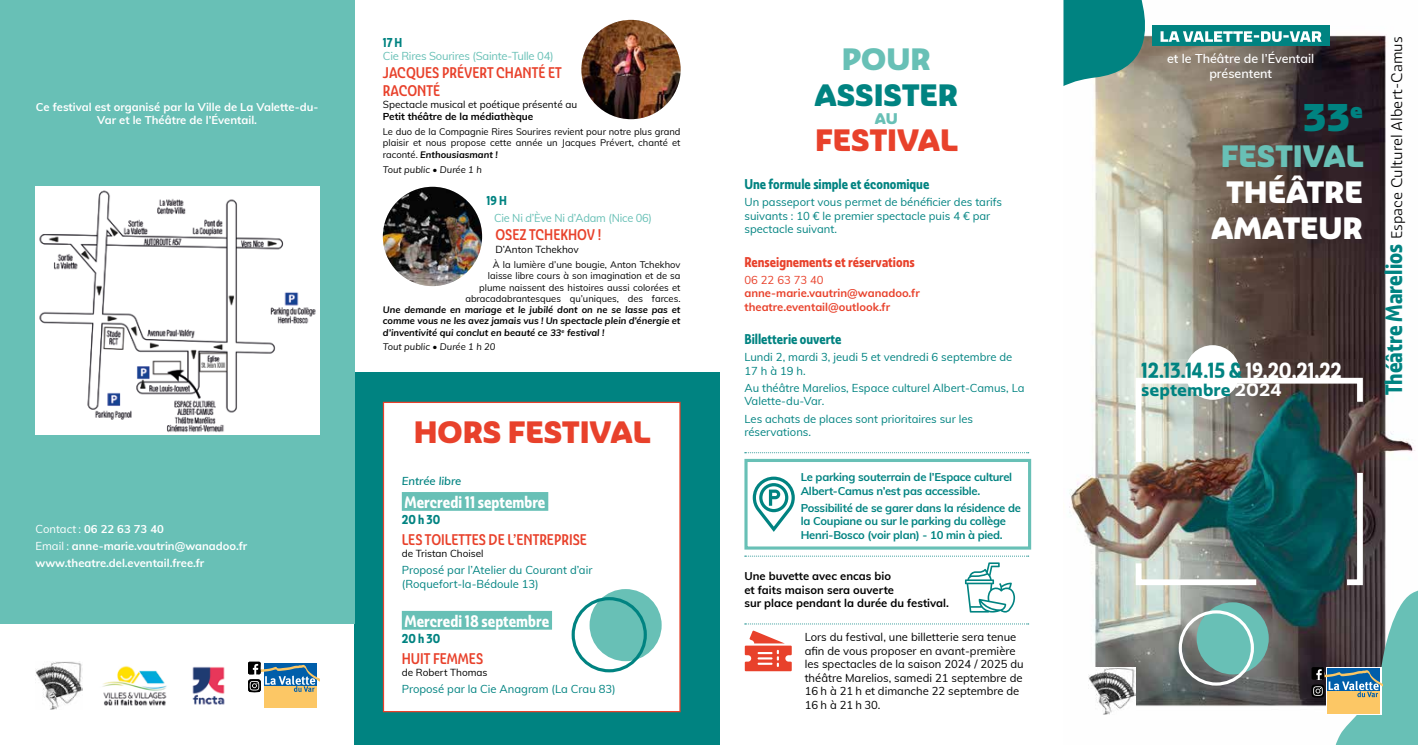
<style>
.page{position:relative;width:1418px;height:745px;background:#fff}
.page>*{position:absolute;margin:0;border:0;box-sizing:border-box;transform-origin:0 0}
.t1{font:37.5px "Ashemore Nor Bla";color:#008381}
.t2{font:30px "Ashemore Nor Bla";color:#e8412b}
.t3{font:30px/36px "Ashemore Nor Bla";color:#fff;text-align:center}
.t4{font:30px "Ashemore Nor Bla";color:#68c0b6}
.t5{font:30px "Ashemore Nor Bla";color:#008381}
.t6{font:21.25px "Ashemore Con Bol";color:#008381}
.t7{font:17.5px "Ashemore Nor Bol";color:#008381}
.t8{font:16.25px "Ashemore Con Bol";color:#fff}
.t9{font:15px/18px "Ashemore Con Med";color:#e8412b}
.t10{font:15px "Ashemore Nor Bla";color:#68c0b6}
.t11{font:14.88px "Ashemore Nor Reg";color:#000}
.t12{font:13.75px "Ashemore Con Bol";color:#008381}
.t13{font:13.75px "Ashemore Con Bol";color:#e8412b}
.t14{font:600 12.5px/15px "Muli";color:#fff;text-align:center}
.t15{font:12.5px "Ashemore Con Bol";color:#008381}
.t16{font:11.25px/13.5px "Muli";color:#008381}
.t17{font:11.25px/13.5px "Muli";color:#000}
.t18{font:700 11.25px/13.5px "Muli";letter-spacing:-.02em;color:#008381}
.t19{font:700 11.25px/17px "Muli";color:#fff}
.t20{font:700 11.25px/13.5px "Muli";color:#000}
.t21{font:11.25px "Muli";letter-spacing:-.02em;color:#68c0b6}
.t22{font:700 11.25px/13.5px "Muli";color:#e8412b}
.t23{font:italic 600 11.25px "Muli";color:#008381}
.t24{font:11.25px "Muli";color:#e8412b}
.t25{font:10px "Muli";color:#000}
.t26{font:700 10px "Muli";color:#000}
.t27{font:9.38px/11.2px "Muli";color:#000;text-align:justify}
.t28{font:italic 700 9.38px/11.2px "Muli";color:#000;text-align:justify}
.t29{font:italic 9.38px "Muli";color:#000}
.s1{font-weight:400}
.s2{font-weight:700;font-style:italic}
.s3{color:#fff}
.s4{font-family:"Ashemore Con Bol";font-size:23.12px;color:#008381}
</style>
<div class="page">
<div style="left:354px;top:372px;width:365px;height:372px;background:#008381"></div>
<div style="left:0;top:0;width:354px;height:623px;background:#68c0b6"></div>
<img style="left:35px;top:187px;width:284px;height:247px">
<div style="left:383px;top:402px;width:297px;height:309px;background:#fff"></div>
<div style="left:402px;top:491px;width:146px;height:19px;background:#68c0b6"></div>
<div style="left:402px;top:610px;width:150px;height:19px;background:#68c0b6"></div>
<div style="left:383px;top:401px;width:297px;height:310px;border:1px solid #e8412b"></div>
<img style="left:35px;top:661px;width:48px;height:48px">
<svg style="left:744px;top:452px;width:284px;height:1px"></svg>
<div style="left:744px;top:458px;width:287px;height:91px;border:3px solid #68c0b6"></div>
<svg style="left:752px;top:476px;width:42px;height:55px"></svg>
<svg style="left:744px;top:555px;width:284px;height:1px"></svg>
<svg style="left:744px;top:623px;width:284px;height:1px"></svg>
<svg style="left:744px;top:630px;width:47px;height:40px"></svg>
<svg style="left:964px;top:562px;width:51px;height:50px"></svg>
<img style="left:383px;top:187px;width:99px;height:99px;border-radius:50px">
<img style="left:581px;top:20px;width:99px;height:99px;border-radius:50px">
<img style="left:192px;top:666px;width:33px;height:39px">
<img style="left:102px;top:666px;width:65px;height:40px">
<div style="left:263px;top:661px;width:55px;height:48px;background:#fcc765"></div>
<svg style="left:248px;top:661px;width:71px;height:30px"></svg>
<img style="left:1069px;top:25px;width:318px;height:690px">
<div style="left:1185px;top:345px;width:54px;height:54px;background:#fff;border-radius:50%"></div>
<div style="left:1152px;top:26px;width:177px;height:20px;background:#008381"></div>
<svg style="left:1160px;top:31px;width:161px;height:11px"></svg>
<svg style="left:1063px;top:0;width:87px;height:86px;background:#298e89"></svg>
<img style="left:1088px;top:666px;width:44px;height:48px">
<img style="left:1132px;top:374px;width:285px;height:370px">
<div style="left:1196px;top:602px;width:72px;height:72px;background:#68c0b6;border-radius:50%"></div>
<div style="left:589px;top:588px;width:72px;height:72px;background:#68c0b6;border-radius:50%"></div>
<div style="left:1178px;top:610px;width:75px;height:75px;border:3px solid #fff;border-radius:50%"></div>
<div style="left:571px;top:596px;width:76px;height:76px;border:3px solid #008381;border-radius:50%"></div>
<p class="t19" style="left:36px;top:99px;width:284px;line-height:13.5px;text-align:center">Ce festival est organisé par la Ville de La Valette-du-<br>Var et le Théâtre de l’Éventail.</p>
<p class="t19" style="left:35px;top:519px;width:213px"><span class="s1">Contact :</span> 06 22 63 73 40<br><span class="s1">Email :</span> anne-marie.vautrin@wanadoo.fr www.theatre.del.eventail.free.fr</p>
<p class="t15" style="left:383px;top:35px;width:21px">17 H</p>
<p class="t21" style="left:383px;top:48px;width:172px">Cie Rires Sourires (Sainte-Tulle 04)</p>
<h3 class="t9" style="left:383px;top:64px;width:180px">JACQUES PRÉVERT CHANTÉ ET<br>RACONTÉ</h3>
<p class="t25" style="left:383px;top:97px;width:196px">Spectacle musical et poétique présenté au</p>
<p class="t26" style="left:383px;top:109px;width:152px">Petit théâtre de la médiathèque</p>
<p class="t27" style="left:383px;top:126px;width:299px">Le duo de la Compagnie Rires Sourires revient pour notre plus grand plaisir et nous propose cette année un Jacques Prévert, chanté et raconté. <span class="s2">Enthousiasmant !</span></p>
<p class="t29" style="left:383px;top:162px;width:100px">Tout public • Durée 1 h</p>
<p class="t15" style="left:486px;top:192px;width:22px">19 H</p>
<p class="t21" style="left:494px;top:209px;width:159px">Cie Ni d’Ève Ni d’Adam (Nice 06)</p>
<h3 class="t9" style="left:495px;top:225px;width:107px">OSEZ TCHEKHOV !</h3>
<p class="t25" style="left:495px;top:242px;width:85px">D’Anton Tchekhov</p>
<p class="t27" style="left:465px;top:258px;width:217px;text-align:right">À la lumière d’une bougie, Anton Tchekhov<br>laisse libre cours à son imagination et de sa plume naissent des histoires aussi colorées et abracadabrantesques qu’uniques, des farces.</p>
<p class="t28" style="left:383px;top:303px;width:299px">Une demande en mariage et le jubilé dont on ne se lasse pas et comme vous ne les avez jamais vus ! Un spectacle plein d’énergie et d’inventivité qui conclut en beauté ce 33<sup>e</sup> festival !</p>
<p class="t29" style="left:383px;top:340px;width:114px">Tout public • Durée 1 h 20</p>
<h2 class="t2" style="left:414px;top:414px;width:238px">HORS FESTIVAL</h2>
<p class="t23" style="left:402px;top:472px;width:61px">Entrée libre</p>
<h3 class="t8" style="left:404px;top:491px;width:142px">Mercredi 11 septembre</h3>
<p class="t15" style="left:402px;top:511px;width:40px">20 h 30</p>
<h3 class="t9" style="left:402px;top:530px;width:186px">LES TOILETTES DE L’ENTREPRISE</h3>
<p class="t25" style="left:402px;top:546px;width:83px">de Tristan Choisel</p>
<p class="t16" style="left:402px;top:562px;width:192px">Proposé par l’Atelier du Courant d’air (Roquefort-la-Bédoule 13)</p>
<h3 class="t8" style="left:404px;top:610px;width:146px">Mercredi 18 septembre</h3>
<p class="t15" style="left:402px;top:630px;width:40px">20 h 30</p>
<h3 class="t9" style="left:402px;top:649px;width:83px">HUIT FEMMES</h3>
<p class="t25" style="left:402px;top:664px;width:87px">de Robert Thomas</p>
<p class="t16" style="left:402px;top:681px;width:215px">Proposé par la Cie Anagram (La Crau 83)</p>
<h2 class="t4" style="left:841px;top:40px;width:91px">POUR</h2>
<h2 class="t5" style="left:814px;top:76px;width:145px">ASSISTER</h2>
<h3 class="t10" style="left:874px;top:109px;width:24px">AU</h3>
<h2 class="t2" style="left:815px;top:122px;width:144px">FESTIVAL</h2>
<p class="t12" style="left:744px;top:175px;width:186px">Une formule simple et économique</p>
<p class="t16" style="left:744px;top:194px;width:259px">Un passeport vous permet de bénéficier des tarifs suivants : 10 € le premier spectacle puis 4 € par spectacle suivant.</p>
<p class="t13" style="left:744px;top:253px;width:172px">Renseignements et réservations</p>
<p class="t24" style="left:744px;top:271px;width:81px">06 22 63 73 40</p>
<p class="t22" style="left:744px;top:285px;width:177px">anne-marie.vautrin@wanadoo.fr theatre.eventail@outlook.fr</p>
<p class="t12" style="left:744px;top:331px;width:99px">Billetterie ouverte</p>
<p class="t16" style="left:744px;top:350px;width:269px">Lundi 2, mardi 3, jeudi 5 et vendredi 6 septembre de<br>17 h à 19 h.</p>
<p class="t16" style="left:744px;top:380px;width:281px">Au théâtre Marelios, Espace culturel Albert-Camus, La<br>Valette-du-Var.</p>
<p class="t16" style="left:744px;top:411px;width:230px">Les achats de places sont prioritaires sur les réservations.</p>
<p class="t18" style="left:800px;top:469px;width:213px">Le parking souterrain de l’Espace culturel<br>Albert-Camus n’est pas accessible.</p>
<p class="t18" style="left:800px;top:500px;width:222px">Possibilité de se garer dans la résidence de la Coupiane ou sur le parking du collège<br>Henri-Bosco (voir plan) - 10 min à pied.</p>
<p class="t20" style="left:744px;top:568px;width:206px">Une buvette avec encas bio<br>et faits maison sera ouverte<br>sur place pendant la durée du festival.</p>
<p class="t17" style="left:804px;top:629px;width:220px">Lors du festival, une billetterie sera tenue afin de vous proposer en avant-première les spectacles de la saison 2024 / 2025 du théâtre Marelios, samedi 21 septembre de 16 h à 21 h et dimanche 22 septembre de 16 h à 21 h 30.</p>
<p class="t14" style="left:1167px;top:50px;width:149px">et le Théâtre de l’Éventail présentent</p>
<h1 class="t1" style="left:1302px;top:94px;width:62px">33<sup>e</sup></h1>
<h2 class="t4" style="left:1220px;top:137px;width:144px">FESTIVAL</h2>
<h2 class="t3" style="left:1211px;top:174px;width:153px">THÉÂTRE<br>AMATEUR</h2>
<h3 class="t6" style="left:1141px;top:357px;width:202px">12,13,14,15 &amp; <span class="s3">19,20,21,22</span></h3>
<h3 class="t7" style="left:1141px;top:379px;width:142px">septembre <span class="s3">2024</span></h3>
<h3 class="t11" style="left:1387px;top:395px;width:360px;rotate:-90deg"><span class="s4">Théâtre Marelios</span> Espace Culturel Albert-Camus</h3>
</div>
